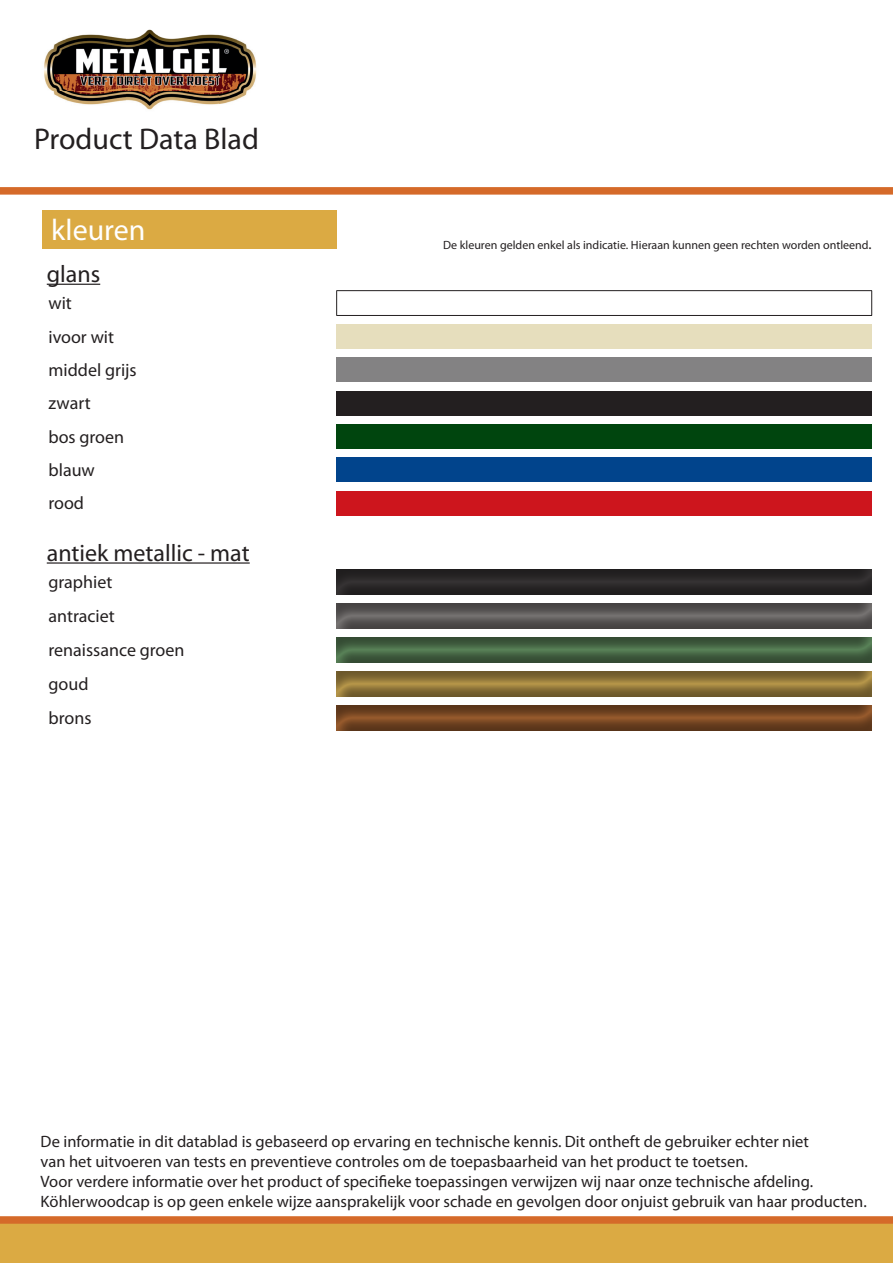
<style>
.page{position:relative;width:893px;height:1263px;background:#fff}
.page>*{position:absolute;margin:0;border:0;box-sizing:border-box;transform-origin:0 0}
.t1{font:30px "Myriad Pro";color:#231f20}
.t2{font:30px "Myriad Pro";color:#fff}
.t3{font:24px "Myriad Pro";color:#231f20}
.t4{font:18px "Myriad Pro";color:#231f20}
.t5{font:16.5px/19.8px "Myriad Pro";color:#231f20}
.t6{font:12px "Myriad Pro";color:#231f20}
.s1{font-size:15px}
</style>
<div class="page">
<div style="left:0;top:1222px;width:893px;height:41px;background:#dbaa43"></div>
<div style="left:0;top:187px;width:893px;height:8px;background:#d56a29"></div>
<div style="left:0;top:1216px;width:893px;height:8px;background:#d56a29"></div>
<div style="left:43px;top:210px;width:294px;height:39px;background:#dbaa43"></div>
<div style="left:337px;top:324px;width:535px;height:25px;background:#e6debd"></div>
<div style="left:337px;top:357px;width:535px;height:25px;background:#838283"></div>
<div style="left:337px;top:391px;width:535px;height:24px;background:#231f20"></div>
<div style="left:337px;top:424px;width:535px;height:25px;background:#00450e"></div>
<div style="left:337px;top:457px;width:535px;height:25px;background:#01448c"></div>
<div style="left:337px;top:491px;width:535px;height:24px;background:#cd151d"></div>
<hr style="left:336px;top:290px;width:536px;height:1px;background:#231f20">
<svg style="left:336px;top:291px;width:1px;height:24px"></svg>
<svg style="left:871px;top:291px;width:1px;height:24px"></svg>
<hr style="left:336px;top:315px;width:536px;height:1px;background:#231f20">
<div style="left:336px;top:566px;width:538px;height:29px;background:#231f20;opacity:.5"></div>
<div style="left:336px;top:600px;width:538px;height:29px;background:#231f20;opacity:.5"></div>
<div style="left:336px;top:634px;width:538px;height:29px;background:#231f20;opacity:.5"></div>
<div style="left:336px;top:669px;width:538px;height:28px;background:#231f20;opacity:.5"></div>
<div style="left:336px;top:702px;width:538px;height:29px;background:#231f20;opacity:.5"></div>
<hr style="left:47px;top:284px;width:53px;height:1px;background:#231f20">
<hr style="left:47px;top:562px;width:203px;height:2px;background:#231f20">
<img style="left:44px;top:29px;width:213px;height:81px">
<p class="t1" style="left:34px;top:120px;width:226px">Product Data Blad</p>
<p class="t2" style="left:51px;top:212px;width:96px">kleuren</p>
<p class="t3" style="left:47px;top:259px;width:55px">glans</p>
<p class="t4" style="left:49px;top:292px;width:25px">wit</p>
<p class="t4" style="left:49px;top:326px;width:67px">ivoor wit</p>
<p class="t4" style="left:49px;top:359px;width:90px">middel grijs</p>
<p class="t4" style="left:49px;top:392px;width:44px">zwart</p>
<p class="t4" style="left:49px;top:426px;width:77px">bos groen</p>
<p class="t4" style="left:49px;top:459px;width:48px">blauw</p>
<p class="t4" style="left:49px;top:492px;width:37px">rood</p>
<p class="t3" style="left:47px;top:538px;width:204px">antiek metallic - mat</p>
<p class="t4" style="left:49px;top:571px;width:65px">graphiet</p>
<p class="t4" style="left:49px;top:605px;width:68px">antraciet</p>
<p class="t4" style="left:49px;top:639px;width:137px">renaissance groen</p>
<p class="t4" style="left:49px;top:673px;width:42px">goud</p>
<p class="t4" style="left:49px;top:707px;width:44px">brons</p>
<p class="t6" style="left:443px;top:237px;width:430px">De kleuren gelden enkel als indicatie. Hieraan kunnen geen rechten worden ontleend<span class="s1">.</span></p>
<p class="t5" style="left:41px;top:1131px;width:770px">De informatie in dit datablad is gebaseerd op ervaring en technische kennis. Dit ontheft de gebruiker echter niet van het uitvoeren van tests en preventieve controles om de toepasbaarheid van het product te toetsen.</p>
<p class="t5" style="left:41px;top:1171px;width:774px">Voor verdere informatie over het product of specifieke toepassingen verwijzen wij naar onze technische afdeling.</p>
<p class="t5" style="left:41px;top:1191px;width:828px">Köhlerwoodcap is op geen enkele wijze aansprakelijk voor schade en gevolgen door onjuist gebruik van haar producten.</p>
</div>
